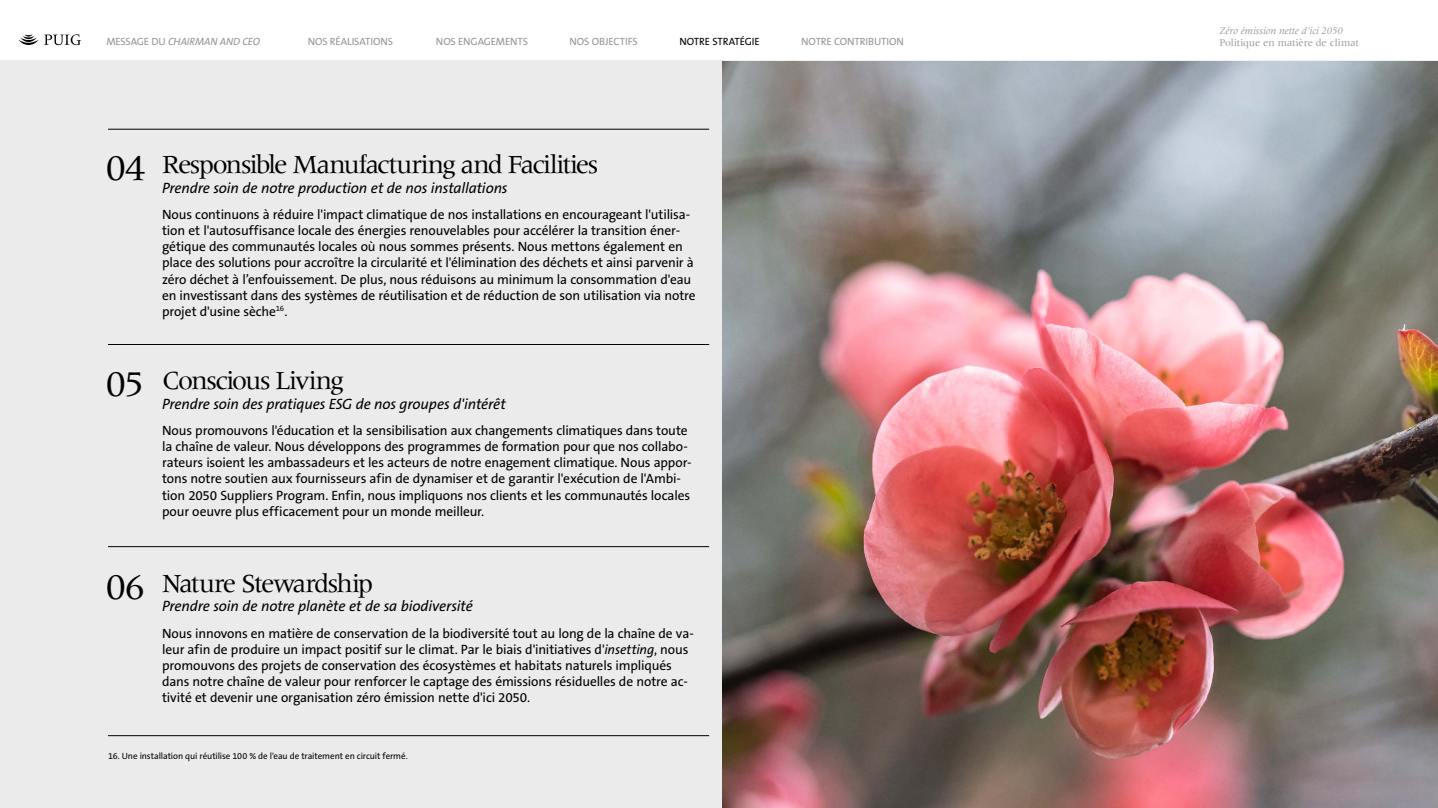
<style>
.page{position:relative;width:1438px;height:808px;background:#fff}
.page>*{position:absolute;margin:0;border:0;box-sizing:border-box;transform-origin:0 0}
.t1{font:37.5px "Meridien LT Std";color:#000}
.t2{font:27px "Meridien LT Std";letter-spacing:-.06em;color:#000}
.t3{font:italic 15px "The Sans B5 Plain";letter-spacing:-.01em;color:#000}
.t4{font:13.5px/16.2px "The Sans B5 Plain";letter-spacing:-.01em;color:#000}
.t5{font:10.5px "The Sans B5 Plain";letter-spacing:-.01em;color:#939598}
.t6{font:italic 10.5px "Meridien LT Std";color:#939598}
.t7{font:10.5px "Meridien LT Std";letter-spacing:-.01em;color:#939598}
.t8{font:italic 10.5px "The Sans B5 Plain";letter-spacing:-.02em;color:#939598}
.t9{font:10.5px "The Sans B5 Plain";letter-spacing:-.01em;color:#000}
.t10{font:9px "The Sans B5 Plain";letter-spacing:-.01em;color:#000}
.s1{font-style:normal}
.s2{font-style:italic}
</style>
<div class="page">
<svg style="left:19px;top:34px;width:62px;height:11px"></svg>
<div style="left:0;top:61px;width:722px;height:747px;background:#ebebec"></div>
<hr style="left:108px;top:546px;width:601px;height:1px;background:#000">
<hr style="left:108px;top:344px;width:601px;height:1px;background:#000">
<hr style="left:108px;top:129px;width:601px;height:1px;background:#000">
<hr style="left:108px;top:735px;width:601px;height:1px;background:#000">
<img style="left:722px;top:61px;width:715px;height:747px">
<p class="t8" style="left:106px;top:36px;width:155px"><span class="s1">MESSAGE DU</span> CHAIRMAN AND CEO</p>
<p class="t5" style="left:308px;top:36px;width:87px">NOS RÉALISATIONS</p>
<p class="t5" style="left:436px;top:36px;width:94px">NOS ENGAGEMENTS</p>
<p class="t5" style="left:569px;top:36px;width:70px">NOS OBJECTIFS</p>
<p class="t9" style="left:679px;top:36px;width:82px">NOTRE STRATÉGIE</p>
<p class="t5" style="left:801px;top:36px;width:104px">NOTRE CONTRIBUTION</p>
<p class="t1" style="left:106px;top:148px;width:42px">04</p>
<p class="t2" style="left:162px;top:150px;width:438px">Responsible Manufacturing and Facilities</p>
<p class="t3" style="left:162px;top:180px;width:347px">Prendre soin de notre production et de nos installations</p>
<p class="t4" style="left:162px;top:207px;width:535px">Nous continuons à réduire l'impact climatique de nos installations en encourageant l'utilisa&shy;tion et l'autosuffisance locale des énergies renouvelables pour accélérer la transition éner&shy;gétique des communautés locales où nous sommes présents. Nous mettons également en place des solutions pour accroître la circularité et l'élimination des déchets et ainsi parvenir à zéro déchet à l’enfouissement. De plus, nous réduisons au minimum la consommation d'eau en investissant dans des systèmes de réutilisation et de réduction de son utilisation via notre projet d'usine sèche<sup>16</sup>.</p>
<p class="t1" style="left:106px;top:364px;width:40px">05</p>
<p class="t2" style="left:162px;top:366px;width:183px">Conscious Living</p>
<p class="t3" style="left:162px;top:396px;width:345px">Prendre soin des pratiques ESG de nos groupes d'intérêt</p>
<p class="t4" style="left:162px;top:423px;width:531px">Nous promouvons l'éducation et la sensibilisation aux changements climatiques dans toute la chaîne de valeur. Nous développons des programmes de formation pour que nos collabo&shy;rateurs isoient les ambassadeurs et les acteurs de notre enagement climatique. Nous appor&shy;tons notre soutien aux fournisseurs afin de dynamiser et de garantir l'exécution de l'Ambi&shy;tion 2050 Suppliers Program. Enfin, nous impliquons nos clients et les communautés locales pour oeuvre plus efficacement pour un monde meilleur.</p>
<p class="t1" style="left:106px;top:567px;width:41px">06</p>
<p class="t2" style="left:162px;top:568px;width:212px">Nature Stewardship</p>
<p class="t3" style="left:162px;top:598px;width:312px">Prendre soin de notre planète et de sa biodiversité</p>
<p class="t4" style="left:162px;top:625px;width:533px">Nous innovons en matière de conservation de la biodiversité tout au long de la chaîne de va&shy;leur afin de produire un impact positif sur le climat. Par le biais d'initiatives d'<span class="s2">insetting</span>, nous promouvons des projets de conservation des écosystèmes et habitats naturels impliqués dans notre chaîne de valeur pour renforcer le captage des émissions résiduelles de notre ac&shy;tivité et devenir une organisation zéro émission nette d'ici 2050.</p>
<p class="t10" style="left:108px;top:751px;width:301px">16. Une installation qui réutilise 100 % de l'eau de traitement en circuit fermé.</p>
<p class="t6" style="left:1219px;top:26px;width:125px">Zéro émission nette d’ici 2050</p>
<p class="t7" style="left:1219px;top:37px;width:141px">Politique en matière de climat</p>
</div>
